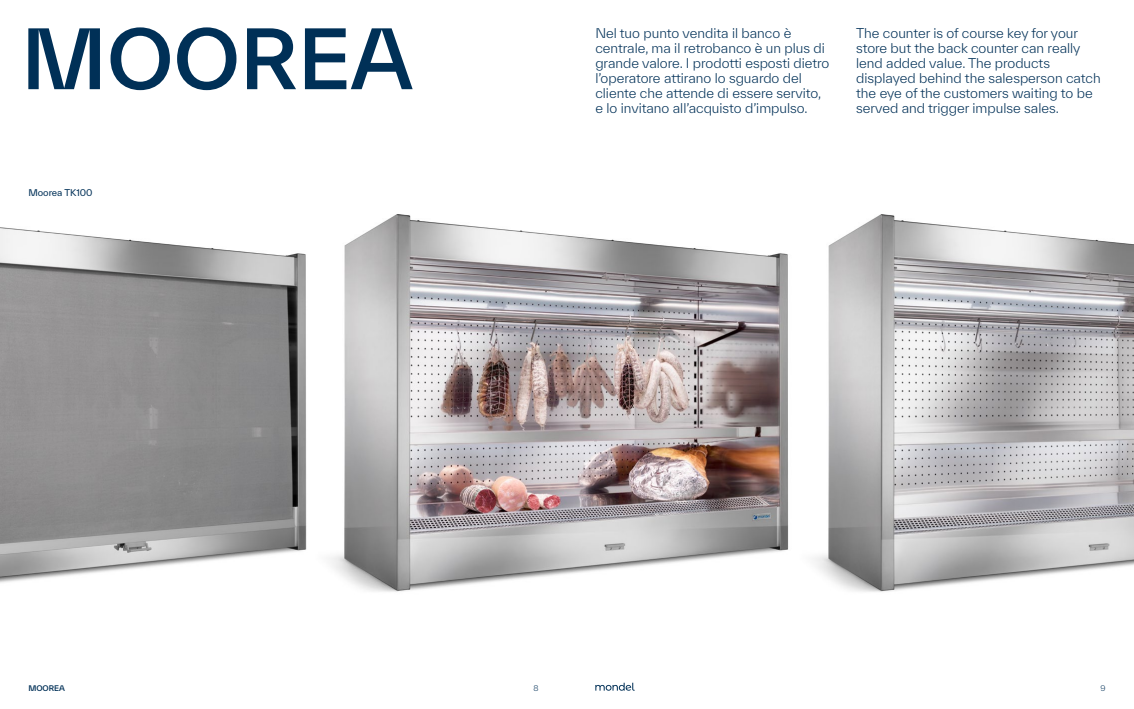
<style>
.page{position:relative;width:1134px;height:709px;background:#fff}
.page>*{position:absolute;margin:0;border:0;box-sizing:border-box;transform-origin:0 0}
.t1{font:500 80px "TWK Everett";color:#003057}
.t2{font:300 13px/15px "TWK Everett";color:#003057}
.t3{font:9px "TWK Everett";color:#003057}
.t4{font:500 7.5px "TWK Everett";color:#003057}
.t5{font:300 7.5px "TWK Everett";color:#003057}
</style>
<div class="page">
<img style="left:813px;top:214px;width:321px;height:378px">
<img style="left:0;top:227px;width:288px;height:356px">
<img style="left:288px;top:214px;width:501px;height:378px">
<svg style="left:595px;top:682px;width:40px;height:8px"></svg>
<h1 class="t1" style="left:21px;top:3px;width:393px">MOOREA</h1>
<p class="t2" style="left:595px;top:26px;width:236px">Nel tuo punto vendita il banco è centrale, ma il retrobanco è un plus di grande valore. I prodotti esposti dietro l’operatore attirano lo sguardo del cliente che attende di essere servito, e lo invitano all’acquisto d’impulso.</p>
<p class="t2" style="left:856px;top:26px;width:246px">The counter is of course key for your store but the back counter can really lend added value. The products displayed behind the salesperson catch the eye of the customers waiting to be served and trigger impulse sales.</p>
<p class="t3" style="left:28px;top:186px;width:66px">Moorea TK100</p>
<p class="t4" style="left:28px;top:682px;width:38px">MOOREA</p>
<p class="t5" style="left:533px;top:683px;width:7px">8</p>
<p class="t5" style="left:1100px;top:683px;width:7px">9</p>
</div>
